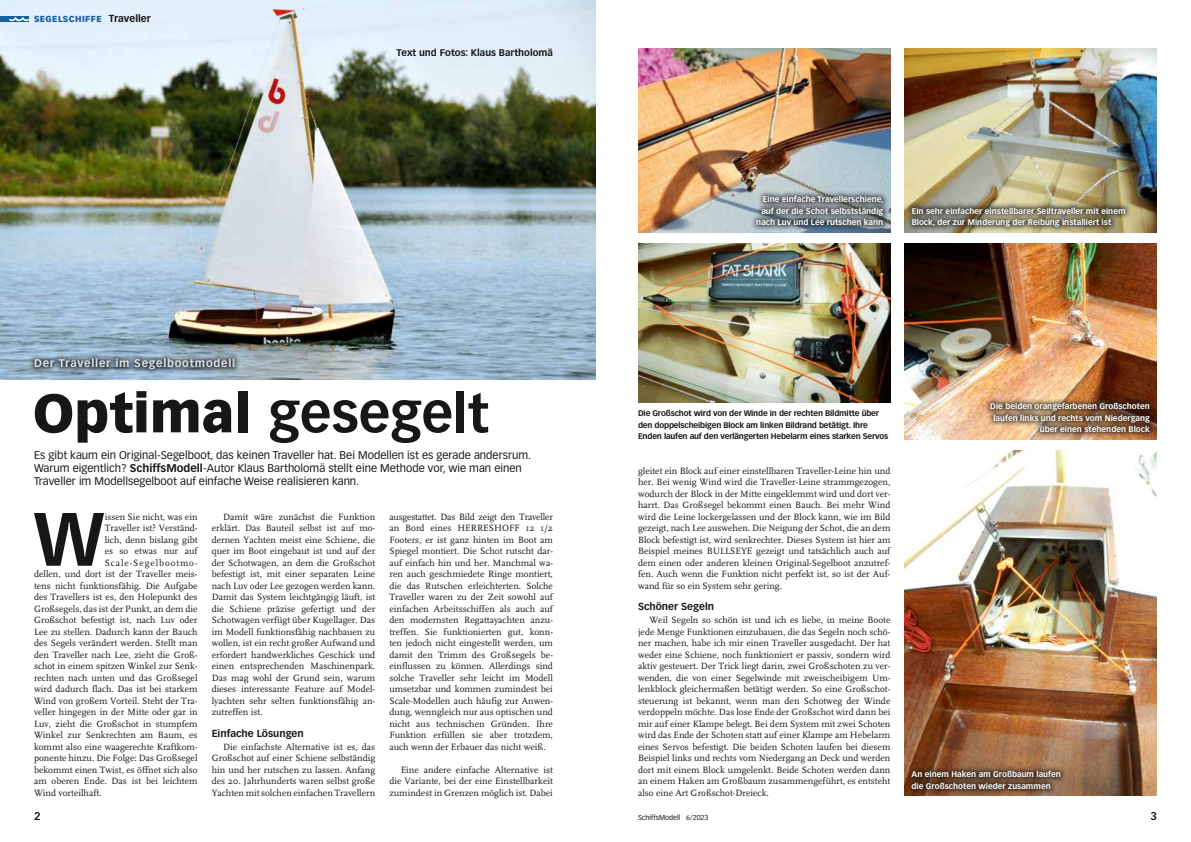
<style>
.page{position:relative;width:1191px;height:842px;background:#fff}
.page>*{position:absolute;margin:0;border:0;box-sizing:border-box;transform-origin:0 0}
.t1{font:700 74.1px "Vectora LT Std";color:#181716}
.t2{font:700 53px "Vectora LT Std";color:#181716}
.t3{font:11px/13.2px "Vectora LT Std";color:#181716}
.t4{font:700 11px "Vectora LT Std";letter-spacing:.065em;color:#dae3e8}
.t5{font:700 11px "Vectora LT Std";color:#181716}
.t6{font:700 10px "Vectora LT Std";color:#181716}
.t7{font:9.5px/11.5px "FF Scala";color:#181716;text-align:justify}
.t8{font:700 9.5px "Vectora LT Std";color:#181716}
.t9{font:9.5px "FF Scala";letter-spacing:.09em;color:#181716}
.t10{font:900 8.5px "Vectora LT Std";letter-spacing:.04em;color:#165fa1}
.t11{font:700 8px/11.5px "Vectora LT Std";color:#fff}
.t12{font:700 8px/11.5px "Vectora LT Std";letter-spacing:-.02em;color:#181716}
.t13{font:7px "Vectora LT Std";color:#181716}
.s1{font-weight:700;font-size:10px;color:#181716}
.s2{font-weight:900}
.s3{font-weight:700}
</style>
<div class="page">
<img style="left:0;top:0;width:595px;height:379px">
<div style="left:28px;top:352px;width:213px;height:24px;background:#181716;opacity:.75"></div>
<img style="left:638px;top:48px;width:252px;height:184px">
<img style="left:904px;top:48px;width:253px;height:184px">
<img style="left:638px;top:244px;width:252px;height:159px">
<img style="left:904px;top:244px;width:253px;height:195px">
<img style="left:904px;top:451px;width:253px;height:345px">
<div style="left:0;top:16px;width:29px;height:6px;background:#165fa1"></div>
<svg style="left:9px;top:17px;width:20px;height:4px"></svg>
<div style="left:905px;top:764px;width:162px;height:31px;background:#181716;opacity:.75"></div>
<div style="left:750px;top:189px;width:139px;height:42px;background:#181716;opacity:.75"></div>
<div style="left:905px;top:201px;width:226px;height:32px;background:#181716;opacity:.75"></div>
<div style="left:984px;top:397px;width:172px;height:42px;background:#181716;opacity:.75"></div>
<p class="t10" style="left:34px;top:14px;width:118px">SEGELSCHIFFE <span class="s1">Traveller</span></p>
<p class="t8" style="left:397px;top:47px;width:158px">Text und Fotos: Klaus Bartholomä</p>
<p class="t4" style="left:34px;top:357px;width:203px">Der Traveller im Segelbootmodell</p>
<h2 class="t2" style="left:33px;top:381px;width:458px"><span class="s2">Optimal</span> gesegelt</h2>
<p class="t3" style="left:34px;top:448px;width:499px">Es gibt kaum ein Original-Segelboot, das keinen Traveller hat. Bei Modellen ist es gerade andersrum.<br>Warum eigentlich? <span class="s3">SchiffsModell</span>-Autor Klaus Bartholomä stellt eine Methode vor, wie man einen<br>Traveller im Modellsegelboot auf einfache Weise realisieren kann.</p>
<h1 class="t1" style="left:33px;top:494px;width:73px">W</h1>
<p class="t7" style="left:105px;top:511px;width:94px">issen Sie nicht, was ein</p>
<p class="t7" style="left:389px;top:511px;width:165px">ausgestattet. Das Bild zeigt den Traveller an Bord eines HERRESHOFF 12 1/2<br>Footers, er ist ganz hinten im Boot am Spiegel montiert. Die Schot rutscht dar&shy;auf einfach hin und her. Manchmal wa&shy;ren auch geschmiedete Ringe montiert, die das Rutschen erleichterten. Solche Traveller waren zu der Zeit sowohl auf einfachen Arbeitsschiffen als auch auf den modernsten Regattayachten anzu&shy;treffen. Sie funktionierten gut, konn&shy;ten jedoch nicht eingestellt werden, um damit den Trimm des Großsegels be&shy;einflussen zu können. Allerdings sind solche Traveller sehr leicht im Modell umsetzbar und kommen zumindest bei Scale-Modellen auch häufig zur Anwen&shy;dung, wenngleich nur aus optischen und nicht aus technischen Gründen. Ihre Funktion erfüllen sie aber trotzdem, auch wenn der Erbauer das nicht weiß.</p>
<p class="t7" style="left:389px;top:764px;width:165px;text-indent:11px">Eine andere einfache Alternative ist die Variante, bei der eine Einstellbarkeit zumindest in Grenzen möglich ist. Dabei</p>
<p class="t7" style="left:212px;top:511px;width:165px;text-indent:11px">Damit wäre zunächst die Funktion erklärt. Das Bauteil selbst ist auf mo&shy;dernen Yachten meist eine Schiene, die quer im Boot eingebaut ist und auf der der Schotwagen, an dem die Großschot befestigt ist, mit einer separaten Leine nach Luv oder Lee gezogen werden kann.<br>Damit das System leichtgängig läuft, ist die Schiene präzise gefertigt und der Schotwagen verfügt über Kugellager. Das im Modell funktionsfähig nachbauen zu wollen, ist ein recht großer Aufwand und erfordert handwerkliches Geschick und einen entsprechenden Maschinenpark.<br>Das mag wohl der Grund sein, warum dieses interessante Feature auf Model&shy;lyachten sehr selten funktionsfähig an&shy;zutreffen ist.</p>
<p class="t6" style="left:212px;top:727px;width:94px">Einfache Lösungen</p>
<p class="t7" style="left:212px;top:741px;width:165px;text-indent:11px">Die einfachste Alternative ist es, das Großschot auf einer Schiene selbständig hin und her rutschen zu lassen. Anfang des 20. Jahrhunderts waren selbst große Yachten mit solchen einfachen Travellern</p>
<p class="t7" style="left:105px;top:523px;width:94px">Traveller ist? Verständ-</p>
<p class="t7" style="left:105px;top:534px;width:94px">lich, denn bislang gibt</p>
<p class="t7" style="left:105px;top:546px;width:94px">es so etwas nur auf</p>
<p class="t9" style="left:105px;top:557px;width:94px">Scale-Segelbootmo-</p>
<p class="t7" style="left:34px;top:569px;width:165px">dellen, und dort ist der Traveller meis-</p>
<p class="t7" style="left:34px;top:580px;width:165px">tens nicht funktionsfähig. Die Aufgabe</p>
<p class="t7" style="left:34px;top:592px;width:165px">des Travellers ist es, den Holepunkt des</p>
<p class="t7" style="left:34px;top:603px;width:165px">Großsegels, das ist der Punkt, an dem die</p>
<p class="t7" style="left:34px;top:615px;width:165px">Großschot befestigt ist, nach Luv oder</p>
<p class="t7" style="left:34px;top:626px;width:165px">Lee zu stellen. Dadurch kann der Bauch</p>
<p class="t7" style="left:34px;top:638px;width:165px">des Segels verändert werden. Stellt man</p>
<p class="t7" style="left:34px;top:649px;width:165px">den Traveller nach Lee, zieht die Groß-</p>
<p class="t7" style="left:34px;top:661px;width:165px">schot in einem spitzen Winkel zur Senk-</p>
<p class="t7" style="left:34px;top:672px;width:165px">rechten nach unten und das Großsegel</p>
<p class="t7" style="left:34px;top:684px;width:165px">wird dadurch flach. Das ist bei starkem</p>
<p class="t7" style="left:34px;top:695px;width:165px">Wind von großem Vorteil. Steht der Tra-</p>
<p class="t7" style="left:34px;top:707px;width:165px">veller hingegen in der Mitte oder gar in</p>
<p class="t7" style="left:34px;top:718px;width:165px">Luv, zieht die Großschot in stumpfem</p>
<p class="t7" style="left:34px;top:730px;width:165px">Winkel zur Senkrechten am Baum, es</p>
<p class="t7" style="left:34px;top:741px;width:165px">kommt also eine waagerechte Kraftkom-</p>
<p class="t7" style="left:34px;top:753px;width:165px">ponente hinzu. Die Folge: Das Großsegel</p>
<p class="t7" style="left:34px;top:764px;width:165px">bekommt einen Twist, es öffnet sich also</p>
<p class="t7" style="left:34px;top:776px;width:165px">am oberen Ende. Das ist bei leichtem</p>
<p class="t7" style="left:34px;top:787px;width:69px">Wind vorteilhaft.</p>
<p class="t11" style="left:756px;top:194px;width:129px;text-align:right">Eine einfache Travellerschiene, auf der die Schot selbstständig nach Luv und Lee rutschen kann</p>
<p class="t11" style="left:911px;top:205px;width:215px">Ein sehr einfacher einstellbarer Seiltraveller mit einem<br>Block, der zur Minderung der Reibung installiert ist</p>
<p class="t12" style="left:638px;top:408px;width:252px">Die Großschot wird von der Winde in der rechten Bildmitte über den doppelscheibigen Block am linken Bildrand betätigt. Ihre<br>Enden laufen auf den verlängerten Hebelarm eines starken Servos</p>
<p class="t11" style="left:990px;top:401px;width:161px;text-align:right">Die beiden orangefarbenen Großschoten laufen links und rechts vom Niedergang über einen stehenden Block</p>
<p class="t7" style="left:638px;top:465px;width:254px">gleitet ein Block auf einer einstellbaren Traveller-Leine hin und her. Bei wenig Wind wird die Traveller-Leine strammgezogen, wodurch der Block in der Mitte eingeklemmt wird und dort ver&shy;harrt. Das Großsegel bekommt einen Bauch. Bei mehr Wind wird die Leine lockergelassen und der Block kann, wie im Bild gezeigt, nach Lee auswehen. Die Neigung der Schot, die an dem Block befestigt ist, wird senkrechter. Dieses System ist hier am Beispiel meines BULLSEYE gezeigt und tatsächlich auch auf dem einen oder anderen kleinen Original-Segelboot anzutref&shy;fen. Auch wenn die Funktion nicht perfekt ist, so ist der Auf&shy;wand für so ein System sehr gering.</p>
<p class="t6" style="left:638px;top:601px;width:78px">Schöner Segeln</p>
<p class="t7" style="left:638px;top:615px;width:254px;text-indent:11px">Weil Segeln so schön ist und ich es liebe, in meine Boote jede Menge Funktionen einzubauen, die das Segeln noch schö&shy;ner machen, habe ich mir einen Traveller ausgedacht. Der hat weder eine Schiene, noch funktioniert er passiv, sondern wird aktiv gesteuert. Der Trick liegt darin, zwei Großschoten zu ver&shy;wenden, die von einer Segelwinde mit zweischeibigem Um&shy;lenkblock gleichermaßen betätigt werden. So eine Großschot&shy;steuerung ist bekannt, wenn man den Schotweg der Winde verdoppeln möchte. Das lose Ende der Großschot wird dann bei mir auf einer Klampe belegt. Bei dem System mit zwei Schoten wird das Ende der Schoten statt auf einer Klampe am Hebelarm eines Servos befestigt. Die beiden Schoten laufen bei diesem Beispiel links und rechts vom Niedergang an Deck und werden dort mit einem Block umgelenkt. Beide Schoten werden dann an einem Haken am Großbaum zusammengeführt, es entsteht also eine Art Großschot-Dreieck.</p>
<p class="t11" style="left:911px;top:769px;width:151px">An einem Haken am Großbaum laufen die Großschoten wieder zusammen</p>
<p class="t5" style="left:34px;top:810px;width:8px">2</p>
<p class="t13" style="left:638px;top:814px;width:72px">SchiffsModell 6/2023</p>
<p class="t5" style="left:1150px;top:810px;width:8px">3</p>
</div>
